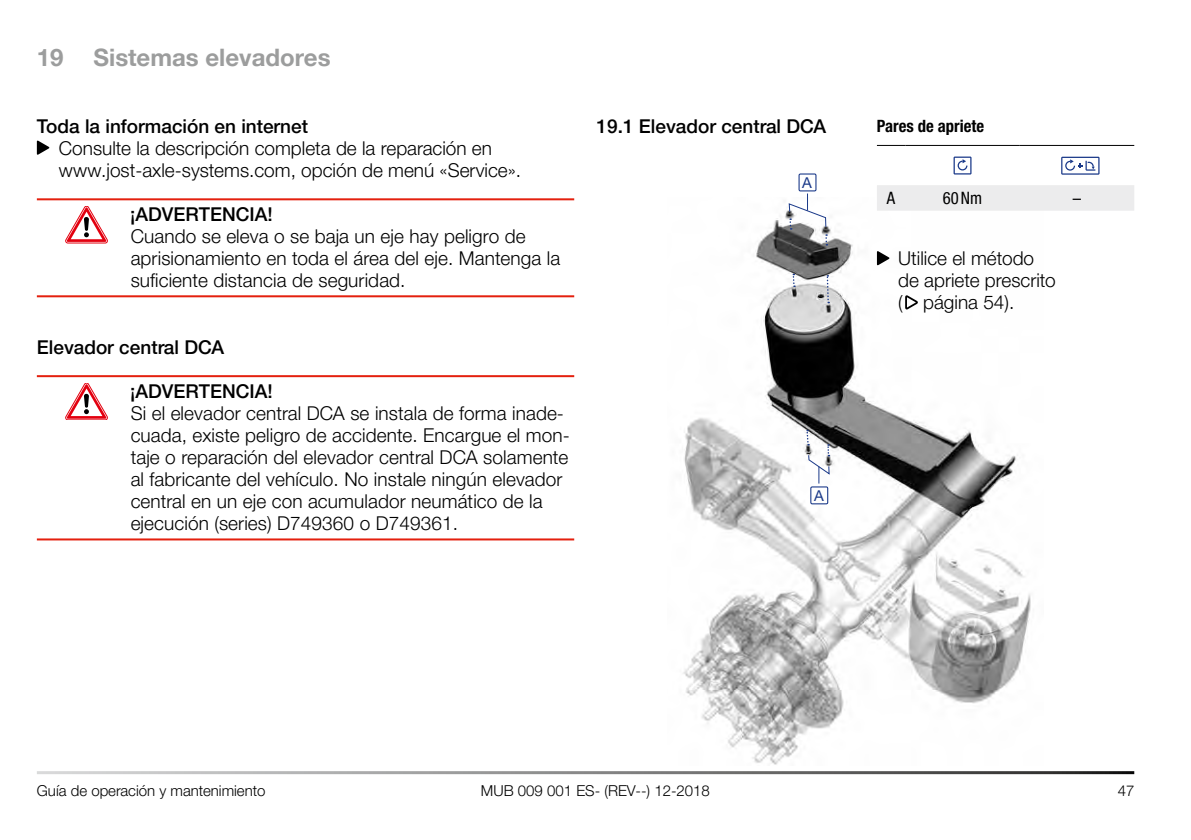
<style>
.page{position:relative;width:1191px;height:840px;background:#fff}
.page>*{position:absolute;margin:0;border:0;box-sizing:border-box;transform-origin:0 0}
.t1{font:700 24px "Helvetica Neue LTW1 G";color:#9c9d9d}
.t2{font:300 19px/22px "Helvetica Neue LTW1 G";letter-spacing:.005em;color:#000}
.t3{font:500 19px "Helvetica Neue LTW1 G";color:#000}
.t4{font:700 condensed 17px "Helvetica Neue LT Pro";color:#000}
.t5{font:condensed 17px "Helvetica Neue LTW1 G";color:#000}
.t6{font:300 15px "Helvetica Neue LTW1 G";color:#000}
.t7{font:15px "Helvetica Neue LT Pro";color:#1a3989}
</style>
<div class="page">
<img style="left:683px;top:210px;width:360px;height:554px">
<svg style="left:826px;top:275px;width:3px;height:28px"></svg>
<svg style="left:792px;top:273px;width:3px;height:14px"></svg>
<svg style="left:788px;top:193px;width:39px;height:52px"></svg>
<svg style="left:805px;top:429px;width:25px;height:54px"></svg>
<div style="left:798px;top:173px;width:18px;height:18px;border:1px solid #1a3989"></div>
<div style="left:810px;top:486px;width:18px;height:18px;border:1px solid #1a3989"></div>
<hr style="left:37px;top:198px;width:537px;height:2px;background:#e4200e">
<hr style="left:37px;top:295px;width:537px;height:2px;background:#e4200e">
<hr style="left:37px;top:375px;width:537px;height:2px;background:#e4200e">
<hr style="left:37px;top:538px;width:537px;height:2px;background:#e4200e">
<svg style="left:37px;top:140px;width:13px;height:15px"></svg>
<svg style="left:66px;top:206px;width:41px;height:37px"></svg>
<svg style="left:66px;top:383px;width:41px;height:37px"></svg>
<div style="left:877px;top:185px;width:257px;height:25px;background:#ececed"></div>
<svg style="left:877px;top:145px;width:28px;height:1px"></svg>
<hr style="left:905px;top:145px;width:114px;height:1px;background:#000">
<hr style="left:1019px;top:145px;width:115px;height:1px;background:#000">
<svg style="left:953px;top:156px;width:18px;height:18px"></svg>
<svg style="left:1061px;top:157px;width:38px;height:17px"></svg>
<svg style="left:877px;top:251px;width:12px;height:14px"></svg>
<svg style="left:905px;top:295px;width:13px;height:14px"></svg>
<p class="t1" style="left:37px;top:43px;width:28px">19</p>
<p class="t1" style="left:94px;top:43px;width:238px">Sistemas elevadores</p>
<p class="t3" style="left:37px;top:114px;width:273px">Toda la información en internet</p>
<p class="t3" style="left:596px;top:114px;width:231px">19.1 Elevador central DCA</p>
<p class="t2" style="left:59px;top:137px;width:464px">Consulte la descripción completa de la reparación en www.jost-axle-systems.com, opción de menú «Service».</p>
<p class="t3" style="left:130px;top:203px;width:144px">¡ADVERTENCIA!</p>
<p class="t2" style="left:131px;top:225px;width:431px">Cuando se eleva o se baja un eje hay peligro de aprisionamiento en toda el área del eje. Mantenga la suficiente distancia de seguridad.</p>
<p class="t7" style="left:802px;top:173px;width:11px">A</p>
<p class="t3" style="left:37px;top:335px;width:189px">Elevador central DCA</p>
<p class="t3" style="left:130px;top:379px;width:144px">¡ADVERTENCIA!</p>
<p class="t2" style="left:131px;top:402px;width:441px">Si el elevador central DCA se instala de forma inade&shy;cuada, existe peligro de accidente. Encargue el mon&shy;taje o reparación del elevador central DCA solamente al fabricante del vehículo. No instale ningún elevador central en un eje con acumulador neumático de la ejecución (series) D749360 o D749361.</p>
<p class="t7" style="left:814px;top:486px;width:11px">A</p>
<p class="t4" style="left:877px;top:116px;width:109px">Pares de apriete</p>
<p class="t5" style="left:887px;top:188px;width:10px">A</p>
<p class="t5" style="left:942px;top:188px;width:41px">60Nm</p>
<p class="t5" style="left:1072px;top:188px;width:10px">–</p>
<p class="t2" style="left:898px;top:247px;width:159px">Utilice el método de apriete prescrito ( página 54).</p>
<p class="t6" style="left:37px;top:780px;width:230px">Guía de operación y mantenimiento</p>
<p class="t6" style="left:481px;top:780px;width:230px">MUB 009 001 ES- (REV--) 12-2018</p>
<p class="t6" style="left:1117px;top:780px;width:18px">47</p>
</div>
